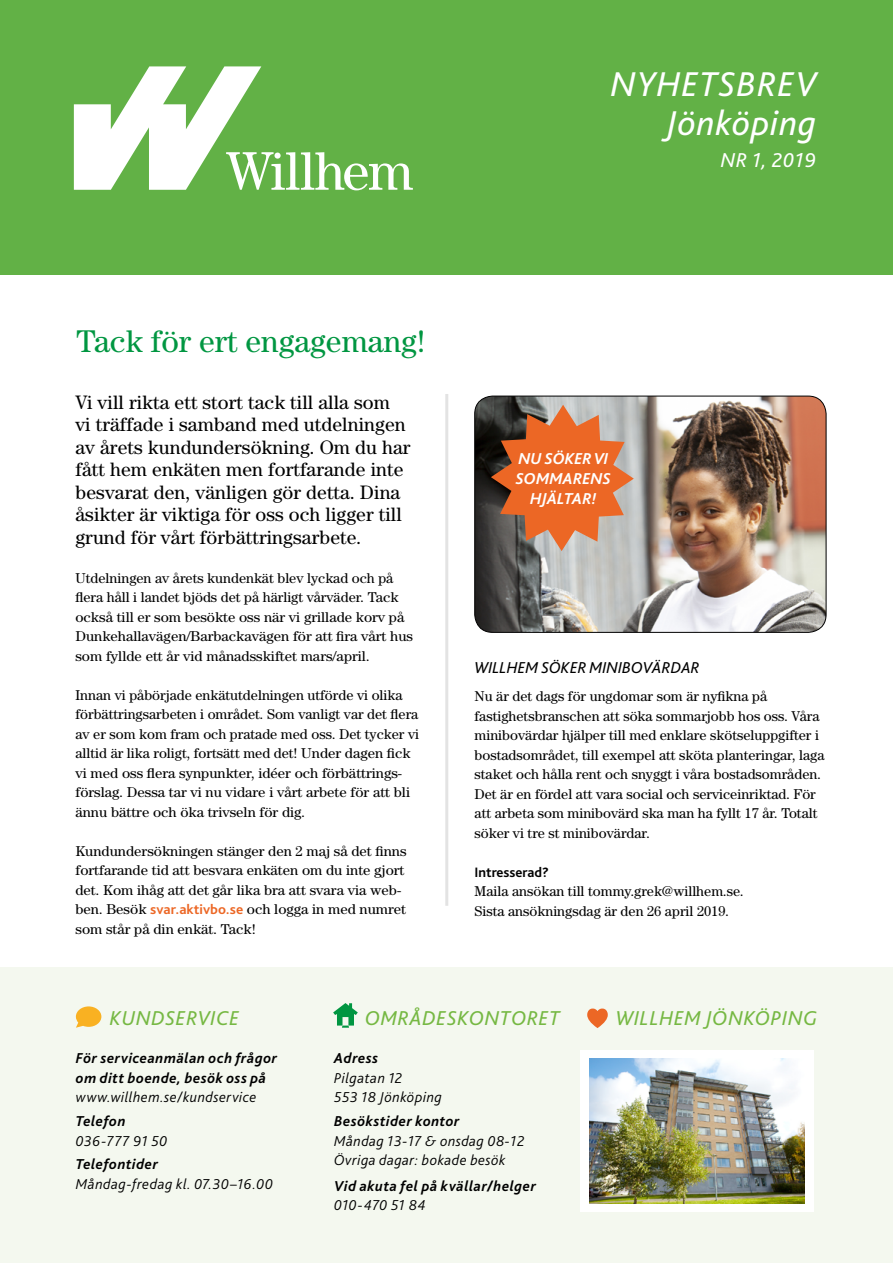
<style>
.page{position:relative;width:893px;height:1263px;background:#fff}
.page>*{position:absolute;margin:0;border:0;box-sizing:border-box;transform-origin:0 0}
.t1{font:italic 36px/39px "Bliss Pro";letter-spacing:.03em;color:#fff;text-align:right}
.t2{font:31.5px "Century Std";color:#009641}
.t3{font:italic 21px "Bliss Pro";letter-spacing:.03em;color:#76b843}
.t4{font:italic 21px "Bliss Pro";letter-spacing:.03em;color:#fff}
.t5{font:19.5px/22.5px "Century Std";letter-spacing:.005em;color:#000}
.t6{font:italic 700 16.5px/19.8px "Bliss Pro";color:#fff;text-align:center}
.t7{font:italic 16.5px "Bliss Pro";color:#000}
.t8{font:italic 300 15px/19.5px "Bliss Pro";letter-spacing:.03em;color:#000}
.t9{font:italic 700 15px/19.5px "Bliss Pro";letter-spacing:.035em;color:#000}
.t10{font:14.25px/19.5px "Century Std";color:#000}
.t11{font:700 14.25px "Bliss Pro";color:#000}
.s1{font-family:"Bliss Pro";font-weight:700;color:#ec6725}
</style>
<div class="page">
<img style="left:475px;top:396px;width:351px;height:236px">
<div style="left:474px;top:396px;width:352px;height:236px;border:1px solid #000;border-radius:18px"></div>
<div style="left:0;top:0;width:893px;height:274px;background:#62b146"></div>
<svg style="left:74px;top:66px;width:339px;height:124px"></svg>
<hr style="left:445px;top:394px;width:3px;height:512px;background:#e3e3e3">
<svg style="left:491px;top:405px;width:143px;height:146px;background:#c1754f"></svg>
<div style="left:0;top:967px;width:893px;height:296px;background:#f4f8ef"></div>
<svg style="left:587px;top:1008px;width:21px;height:20px"></svg>
<svg style="left:333px;top:1003px;width:25px;height:25px"></svg>
<svg style="left:75px;top:1006px;width:26px;height:22px"></svg>
<div style="left:580px;top:1051px;width:234px;height:161px;background:#fff"></div>
<img style="left:590px;top:1059px;width:214px;height:145px">
<h1 class="t1" style="left:611px;top:64px;width:207px">NYHETSBREV<br>Jönköping</h1>
<h3 class="t4" style="left:721px;top:147px;width:97px">NR 1, 2019</h3>
<h2 class="t2" style="left:77px;top:323px;width:351px">Tack för ert engagemang!</h2>
<p class="t5" style="left:75px;top:391px;width:337px">Vi vill rikta ett stort tack till alla som<br>vi träffade i samband med utdelningen av årets kundundersökning. Om du har fått hem enkäten men fortfarande inte besvarat den, vänligen gör detta. Dina åsikter är viktiga för oss och ligger till grund för vårt förbättringsarbete.</p>
<p class="t10" style="left:75px;top:568px;width:339px">Utdelningen av årets kundenkät blev lyckad och på flera håll i landet bjöds det på härligt vårväder. Tack också till er som besökte oss när vi grillade korv på Dunkehallavägen/Barbackavägen för att fira vårt hus som fyllde ett år vid månadsskiftet mars/april.</p>
<p class="t10" style="left:75px;top:685px;width:345px">Innan vi påbörjade enkätutdelningen utförde vi olika förbättringsarbeten i området. Som vanligt var det flera av er som kom fram och pratade med oss. Det tycker vi alltid är lika roligt, fortsätt med det! Under dagen fick vi med oss flera synpunkter, idéer och förbättrings&shy;förslag. Dessa tar vi nu vidare i vårt arbete för att bli ännu bättre och öka trivseln för dig.</p>
<p class="t10" style="left:75px;top:841px;width:333px">Kundundersökningen stänger den 2 maj så det finns fortfarande tid att besvara enkäten om du inte gjort det. Kom ihåg att det går lika bra att svara via web&shy;ben. Besök <span class="s1">svar.aktivbo.se</span> och logga in med numret som står på din enkät. Tack!</p>
<p class="t6" style="left:516px;top:448px;width:96px">NU SÖKER VI<br>SOMMARENS<br>HJÄLTAR!</p>
<p class="t7" style="left:474px;top:657px;width:227px">WILLHEM SÖKER MINIBOVÄRDAR</p>
<p class="t10" style="left:474px;top:686px;width:351px">Nu är det dags för ungdomar som är nyfikna på fastighetsbranschen att söka sommarjobb hos oss. Våra minibovärdar hjälper till med enklare skötseluppgifter i bostadsområdet, till exempel att sköta planteringar, laga staket och hålla rent och snyggt i våra bostadsområden.<br>Det är en fördel att vara social och serviceinriktad. För att arbeta som minibovärd ska man ha fyllt 17 år. Totalt söker vi tre st minibovärdar.</p>
<p class="t11" style="left:474px;top:863px;width:76px">Intresserad?</p>
<p class="t10" style="left:474px;top:881px;width:271px">Maila ansökan till tommy.grek@willhem.se.<br>Sista ansökningsdag är den 26 april 2019.</p>
<h3 class="t3" style="left:110px;top:1004px;width:131px">KUNDSERVICE</h3>
<h3 class="t3" style="left:365px;top:1004px;width:196px">OMRÅDESKONTORET</h3>
<h3 class="t3" style="left:616px;top:1004px;width:203px">WILLHEM JÖNKÖPING</h3>
<p class="t9" style="left:76px;top:1048px;width:203px">För serviceanmälan och frågor om ditt boende, besök oss på</p>
<p class="t8" style="left:76px;top:1087px;width:182px">www.willhem.se/kundservice</p>
<p class="t9" style="left:76px;top:1111px;width:51px">Telefon</p>
<p class="t8" style="left:76px;top:1130px;width:93px">036-777 91 50</p>
<p class="t9" style="left:76px;top:1154px;width:84px">Telefontider</p>
<p class="t8" style="left:76px;top:1174px;width:199px">Måndag-fredag kl. 07.30–16.00</p>
<p class="t9" style="left:334px;top:1048px;width:45px">Adress</p>
<p class="t8" style="left:334px;top:1068px;width:109px">Pilgatan 12<br>553 18 Jönköping</p>
<p class="t9" style="left:334px;top:1111px;width:127px">Besökstider kontor</p>
<p class="t8" style="left:334px;top:1130px;width:192px">Måndag 13-17 &amp; onsdag 08-12<br>Övriga dagar: bokade besök</p>
<p class="t9" style="left:334px;top:1175px;width:203px">Vid akuta fel på kvällar/helger</p>
<p class="t8" style="left:334px;top:1195px;width:93px">010-470 51 84</p>
</div>
